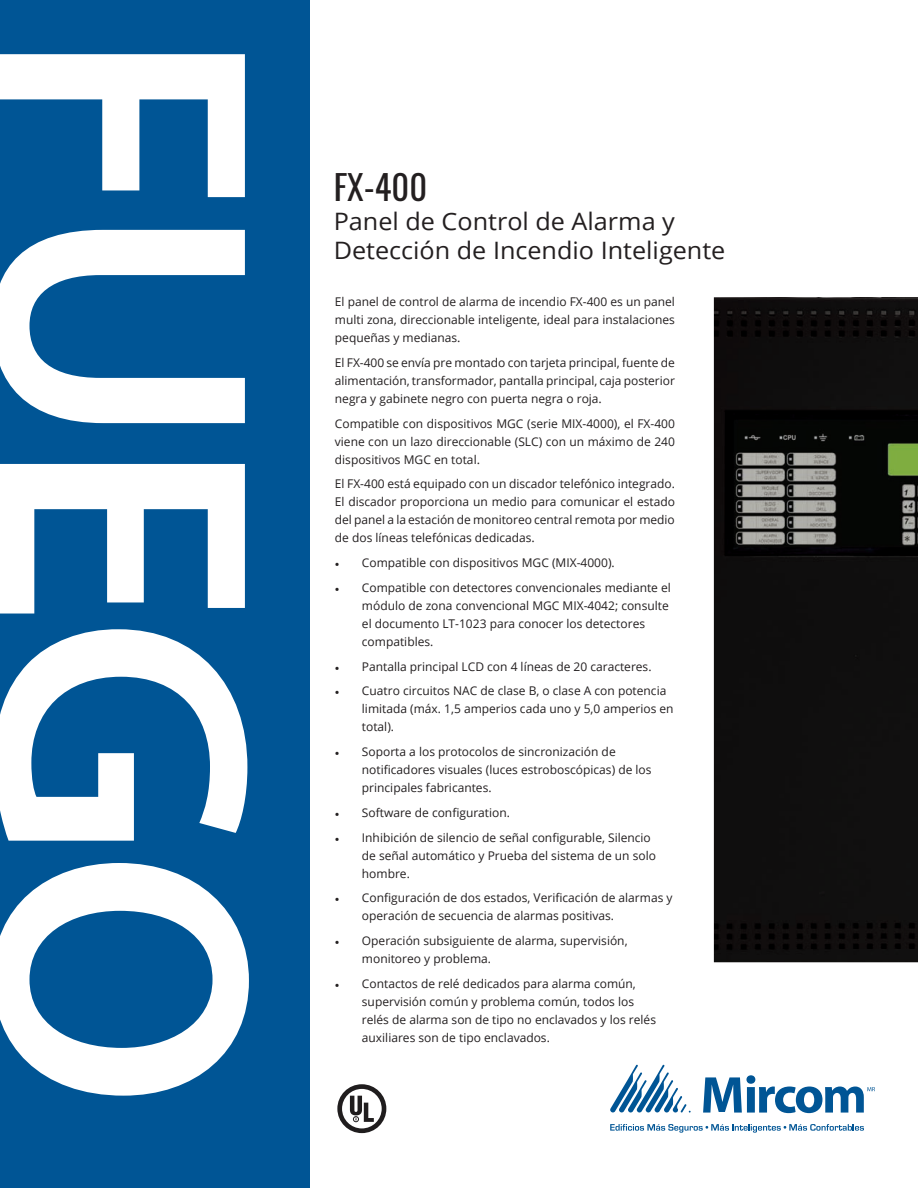
<style>
.page{position:relative;width:918px;height:1188px;background:#fff}
.page>*{position:absolute;margin:0;border:0;box-sizing:border-box;transform-origin:0 0}
.t1{font:600 367.5px "Myriad Pro";letter-spacing:-.03em;color:#fff}
.t2{font:34.5px "Oswald";color:#231f20}
.t3{font:24px/28.8px "Open Sans";color:#231f20;scale:1.05 1}
.Body_Text{font:12px/18px "Open Sans";color:#231f20}
.s1{font-family:"Minion Pro"}
</style>
<div class="page">
<div style="left:0;top:0;width:310px;height:1188px;background:#005595"></div>
<svg style="left:610px;top:1065px;width:81px;height:48px"></svg>
<svg style="left:610px;top:1124px;width:254px;height:9px"></svg>
<svg style="left:703px;top:1075px;width:172px;height:38px"></svg>
<div style="left:337px;top:1084px;width:49px;height:49px;border:5px solid #201d1e;border-radius:50%"></div>
<svg style="left:350px;top:1096px;width:24px;height:26px"></svg>
<img style="left:714px;top:297px;width:204px;height:665px">
<p class="t1" style="left:354px;top:28px;width:1082px;rotate:90deg">FUEGO</p>
<p class="t2" style="left:334px;top:156px;width:95px">FX-400</p>
<p class="t3" style="left:334px;top:206px;width:375px">Panel de Control de Alarma y<br>Detección de Incendio Inteligente</p>
<p class="Body_Text" style="left:335px;top:293px;width:342px;text-align:justify">El panel de control de alarma de incendio FX-400 es un panel multi zona, direccionable inteligente, ideal para instalaciones pequeñas y medianas.</p>
<p class="Body_Text" style="left:335px;top:353px;width:341px;text-align:justify">El FX-400 se envía pre montado con tarjeta principal, fuente de alimentación, transformador, pantalla principal, caja posterior negra y gabinete negro con puerta negra o roja.</p>
<p class="Body_Text" style="left:335px;top:414px;width:342px;text-align:justify">Compatible con dispositivos MGC (serie MIX-4000), el FX-400 viene con un lazo direccionable (SLC) con un máximo de 240 dispositivos MGC en total.</p>
<p class="Body_Text" style="left:335px;top:475px;width:342px;text-align:justify">El FX-400 está equipado con un discador telefónico integrado.<br>El discador proporciona un medio para comunicar el estado del panel a la estación de monitoreo central remota por medio de dos líneas telefónicas dedicadas.</p>
<p class="Body_Text" style="left:335px;top:554px;width:281px"><span class="s1">•</span> Compatible con dispositivos MGC (MIX-4000).</p>
<p class="Body_Text" style="left:362px;top:578px;width:310px;text-indent:-27px"><span class="s1">•</span> Compatible con detectores convencionales mediante el módulo de zona convencional MGC MIX-4042; consulte el documento LT-1023 para conocer los detectores compatibles.</p>
<p class="Body_Text" style="left:335px;top:657px;width:318px"><span class="s1">•</span> Pantalla principal LCD con 4 líneas de 20 caracteres.</p>
<p class="Body_Text" style="left:362px;top:682px;width:313px;text-indent:-27px"><span class="s1">•</span> Cuatro circuitos NAC de clase B, o clase A con potencia limitada (máx. 1,5 amperios cada uno y 5,0 amperios en total).</p>
<p class="Body_Text" style="left:362px;top:743px;width:291px;text-indent:-27px"><span class="s1">•</span> Soporta a los protocolos de sincronización de notificadores visuales (luces estroboscópicas) de los principales fabricantes.</p>
<p class="Body_Text" style="left:335px;top:803px;width:177px"><span class="s1">•</span> Software de configuration.</p>
<p class="Body_Text" style="left:362px;top:828px;width:296px;text-indent:-27px"><span class="s1">•</span> Inhibición de silencio de señal configurable, Silencio de señal automático y Prueba del sistema de un solo hombre.</p>
<p class="Body_Text" style="left:362px;top:889px;width:312px;text-indent:-27px"><span class="s1">•</span> Configuración de dos estados, Verificación de alarmas y operación de secuencia de alarmas positivas.</p>
<p class="Body_Text" style="left:362px;top:932px;width:267px;text-indent:-27px"><span class="s1">•</span> Operación subsiguiente de alarma, supervisión, monitoreo y problema.</p>
<p class="Body_Text" style="left:362px;top:974px;width:296px;text-indent:-27px"><span class="s1">•</span> Contactos de relé dedicados para alarma común, supervisión común y problema común, todos los relés de alarma son de tipo no enclavados y los relés auxiliares son de tipo enclavados.</p>
</div>
